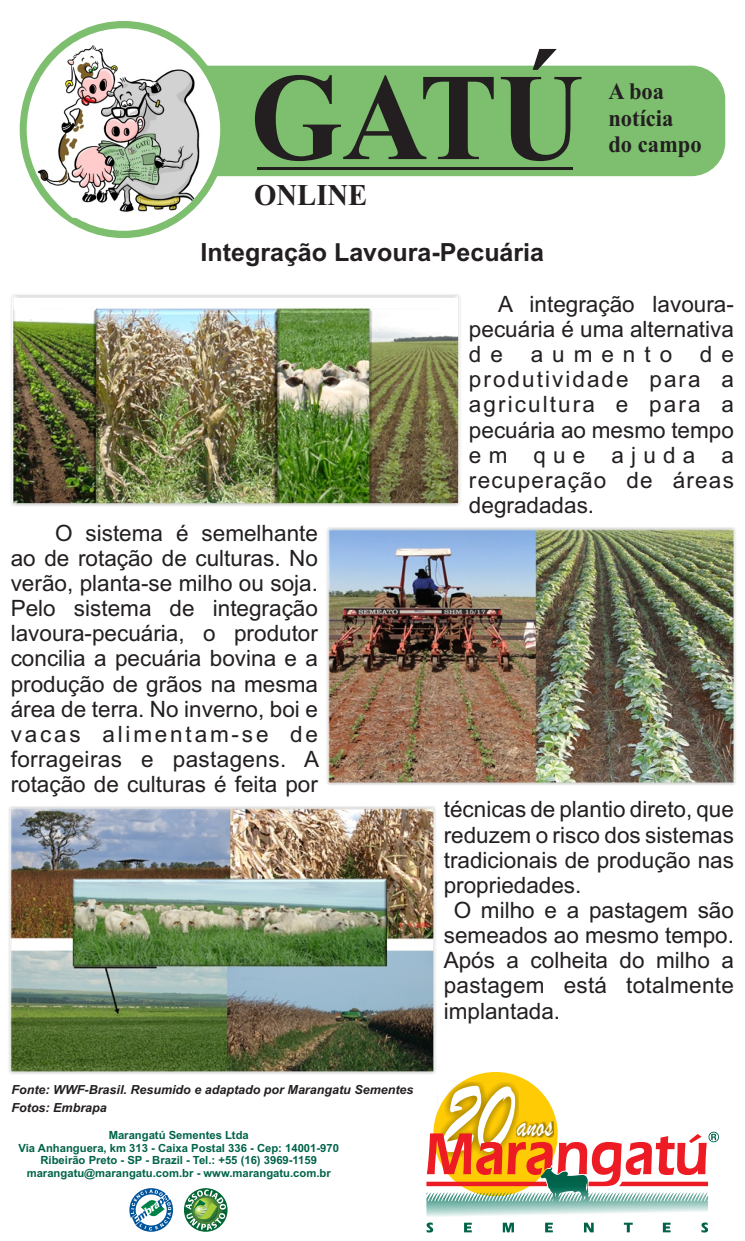
<style>
.page{position:relative;width:745px;height:1241px;background:#fff}
.page>*{position:absolute;margin:0;border:0;box-sizing:border-box;transform-origin:0 0}
.t1{font:700 123.88px "Times New Roman";color:#231f20;scale:.95 1}
.t2{font:107.75px "Brush Script";color:#fff;scale:.74 1}
.t3{font:35px "Brush Script";color:#fff;scale:.74 1}
.t4{font:700 30.12px "Times New Roman";color:#231f20;scale:.95 1}
.t5{font:700 25px "Arial";color:#231f20}
.t6{font:700 23.62px/26.1px "Times New Roman";color:#231f20;scale:.95 1}
.t7{font:22.5px/25.1px "Arial";color:#231f20;text-align:justify}
.t8{font:italic 700 12.5px/17.8px "Arial";color:#231f20}
.t9{font:700 11.25px/12.6px "Arial";color:#006349;text-align:center}
</style>
<div class="page">
<div style="left:160px;top:66px;width:564px;height:110px;background:#7dbf6e;border-radius:34px"></div>
<hr style="left:257px;top:166px;width:316px;height:3px;background:#231f20">
<div style="left:20px;top:21px;width:207px;height:217px;background:#7dbf6e;border-radius:50%"></div>
<div style="left:27px;top:28px;width:193px;height:203px;background:#fff;border-radius:50%"></div>
<img style="left:32px;top:41px;width:183px;height:177px">
<svg style="left:129px;top:1188px;width:44px;height:43px"></svg>
<svg style="left:184px;top:1187px;width:43px;height:44px"></svg>
<svg style="left:185px;top:1189px;width:41px;height:40px"></svg>
<svg style="left:433px;top:1071px;width:124px;height:124px"></svg>
<svg style="left:426px;top:1080px;width:292px;height:136px"></svg>
<svg style="left:426px;top:1222px;width:281px;height:10px"></svg>
<img style="left:11px;top:294px;width:450px;height:212px">
<img style="left:326px;top:527px;width:410px;height:257px">
<img style="left:8px;top:806px;width:428px;height:268px">
<h1 class="t1" style="left:250px;top:75px;width:352px">GATÚ</h1>
<h3 class="t4" style="left:254px;top:184px;width:121px">ONLINE</h3>
<p class="t6" style="left:608px;top:81px;width:100px">A boa notícia do campo</p>
<p class="t5" style="left:200px;top:243px;width:345px">Integração Lavoura-Pecuária</p>
<p class="t7" style="left:468px;top:293px;width:266px;text-indent:29px">A integração lavoura&shy;pecuária é uma alternativa de aumento de produtividade para a agricultura e para a pecuária ao mesmo tempo em que ajuda a recuperação de áreas degradadas.</p>
<p class="t7" style="left:11px;top:522px;width:310px;text-indent:44px">O sistema é semelhante ao de rotação de culturas. No verão, planta-se milho ou soja.<br>Pelo sistema de integração lavoura-pecuária, o produtor concilia a pecuária bovina e a produção de grãos na mesma área de terra. No inverno, boi e vacas alimentam-se de forrageiras e pastagens. A rotação de culturas é feita por</p>
<p class="t7" style="left:443px;top:798px;width:291px">técnicas de plantio direto, que</p>
<p class="t7" style="left:443px;top:824px;width:291px">reduzem o risco dos sistemas</p>
<p class="t7" style="left:443px;top:849px;width:291px">tradicionais de produção nas</p>
<p class="t7" style="left:443px;top:874px;width:139px">propriedades.</p>
<p class="t7" style="left:453px;top:899px;width:281px">O milho e a pastagem são</p>
<p class="t7" style="left:443px;top:924px;width:291px">semeados ao mesmo tempo.</p>
<p class="t7" style="left:443px;top:949px;width:291px">Após a colheita do milho a</p>
<p class="t7" style="left:443px;top:974px;width:291px">pastagem está totalmente</p>
<p class="t7" style="left:443px;top:1000px;width:118px">implantada.</p>
<p class="t8" style="left:12px;top:1081px;width:403px">Fonte: WWF-Brasil. Resumido e adaptado por Marangatu Sementes<br>Fotos: Embrapa</p>
<p class="t9" style="left:18px;top:1129px;width:322px">Marangatú Sementes Ltda<br>Via Anhanguera, km 313 - Caixa Postal 336 - Cep: 14001-970<br>Ribeirão Preto - SP - Brazil - Tel.: +55 (16) 3969-1159 marangatu@marangatu.com.br - www.marangatu.com.br</p>
<h2 class="t2" style="left:442px;top:1087px;width:95px">20</h2>
<h3 class="t3" style="left:516px;top:1114px;width:50px">anos</h3>
</div>
